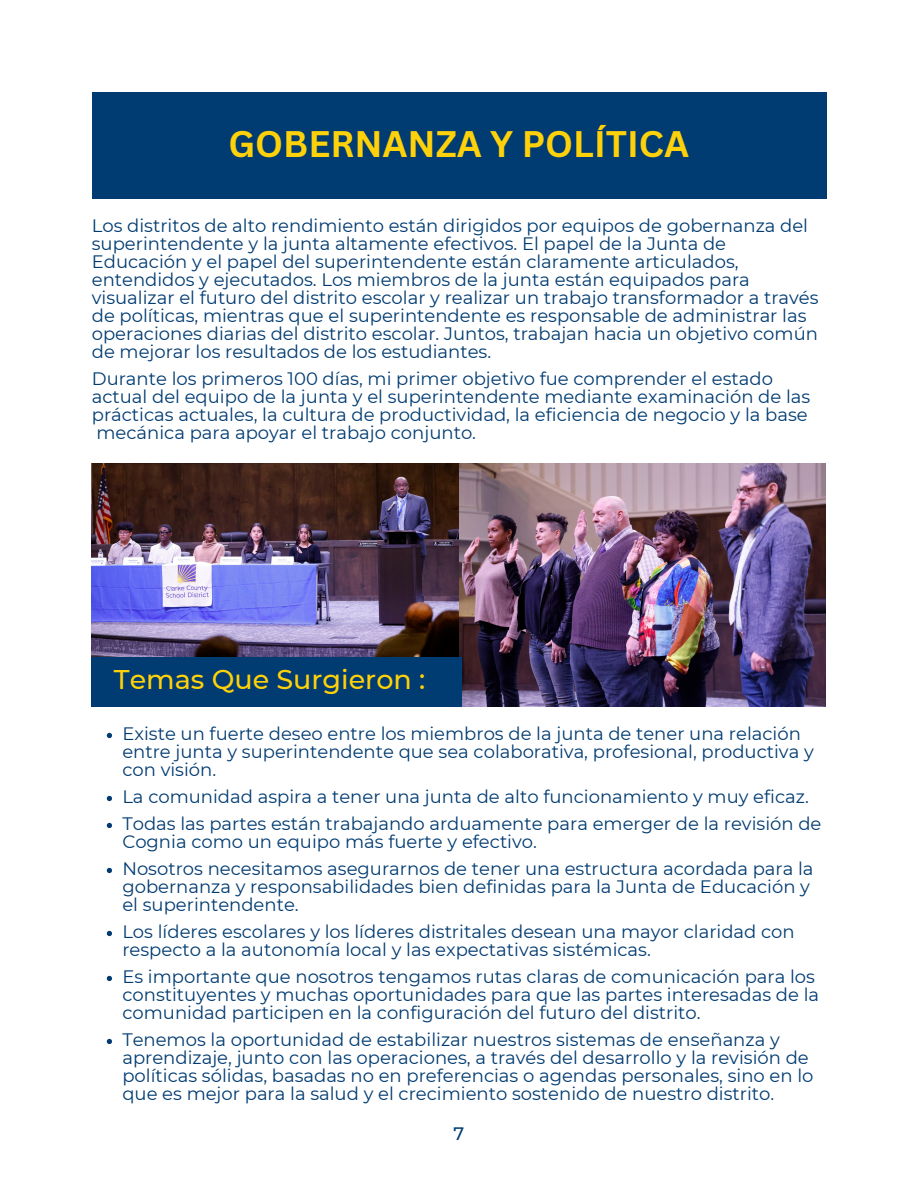
<style>
.page{position:relative;width:918px;height:1188px;background:#fff}
.page>*{position:absolute;margin:0;border:0;box-sizing:border-box;transform-origin:0 0}
.t1{font:700 36px "Canva Sans";color:#fed10a}
.t2{font:500 27px "Montserrat";color:#fed10a}
.t3{font:18px/18px "Montserrat";color:#003b71}
.t4{font:500 18px "Montserrat";color:#003b71}
</style>
<div class="page">
<div style="left:92px;top:92px;width:734px;height:106px;background:#003b71"></div>
<img style="left:459px;top:463px;width:367px;height:243px">
<img style="left:92px;top:463px;width:367px;height:194px">
<div style="left:92px;top:657px;width:369px;height:49px;background:#003b71"></div>
<svg style="left:107px;top:733px;width:5px;height:5px"></svg>
<svg style="left:107px;top:796px;width:5px;height:5px"></svg>
<svg style="left:107px;top:823px;width:5px;height:5px"></svg>
<svg style="left:107px;top:868px;width:5px;height:5px"></svg>
<svg style="left:107px;top:931px;width:5px;height:5px"></svg>
<svg style="left:107px;top:976px;width:5px;height:5px"></svg>
<svg style="left:107px;top:1039px;width:5px;height:5px"></svg>
<h1 class="t1" style="left:229px;top:119px;width:462px">GOBERNANZA Y POLÍTICA</h1>
<p class="t3" style="left:92px;top:217px;width:728px">Los distritos de alto rendimiento están dirigidos por equipos de gobernanza del superintendente y la junta altamente efectivos. El papel de la Junta de Educación y el papel del superintendente están claramente articulados, entendidos y ejecutados. Los miembros de la junta están equipados para visualizar el futuro del distrito escolar y realizar un trabajo transformador a través de políticas, mientras que el superintendente es responsable de administrar las operaciones diarias del distrito escolar. Juntos, trabajan hacia un objetivo común de mejorar los resultados de los estudiantes.</p>
<p class="t3" style="left:92px;top:370px;width:720px">Durante los primeros 100 días, mi primer objetivo fue comprender el estado actual del equipo de la junta y el superintendente mediante examinación de las prácticas actuales, la cultura de productividad, la eficiencia de negocio y la base mecánica para apoyar el trabajo conjunto.</p>
<h2 class="t2" style="left:114px;top:663px;width:313px">Temas Que Surgieron :</h2>
<p class="t3" style="left:122px;top:725px;width:693px">Existe un fuerte deseo entre los miembros de la junta de tener una relación entre junta y superintendente que sea colaborativa, profesional, productiva y con visión.</p>
<p class="t3" style="left:122px;top:783px;width:701px;line-height:27px">La comunidad aspira a tener una junta de alto funcionamiento y muy eficaz.<br>Todas las partes están trabajando arduamente para emerger de la revisión de</p>
<p class="t3" style="left:122px;top:828px;width:693px;line-height:27px">Cognia como un equipo más fuerte y efectivo.<br>Nosotros necesitamos asegurarnos de tener una estructura acordada para la</p>
<p class="t3" style="left:122px;top:878px;width:689px">gobernanza y responsabilidades bien definidas para la Junta de Educación y el superintendente.</p>
<p class="t3" style="left:122px;top:923px;width:674px">Los líderes escolares y los líderes distritales desean una mayor claridad con respecto a la autonomía local y las expectativas sistémicas.</p>
<p class="t3" style="left:122px;top:968px;width:698px">Es importante que nosotros tengamos rutas claras de comunicación para los constituyentes y muchas oportunidades para que las partes interesadas de la comunidad participen en la configuración del futuro del distrito.</p>
<p class="t3" style="left:122px;top:1031px;width:693px">Tenemos la oportunidad de estabilizar nuestros sistemas de enseñanza y aprendizaje, junto con las operaciones, a través del desarrollo y la revisión de políticas sólidas, basadas no en preferencias o agendas personales, sino en lo que es mejor para la salud y el crecimiento sostenido de nuestro distrito.</p>
<p class="t4" style="left:454px;top:1122px;width:12px">7</p>
</div>
